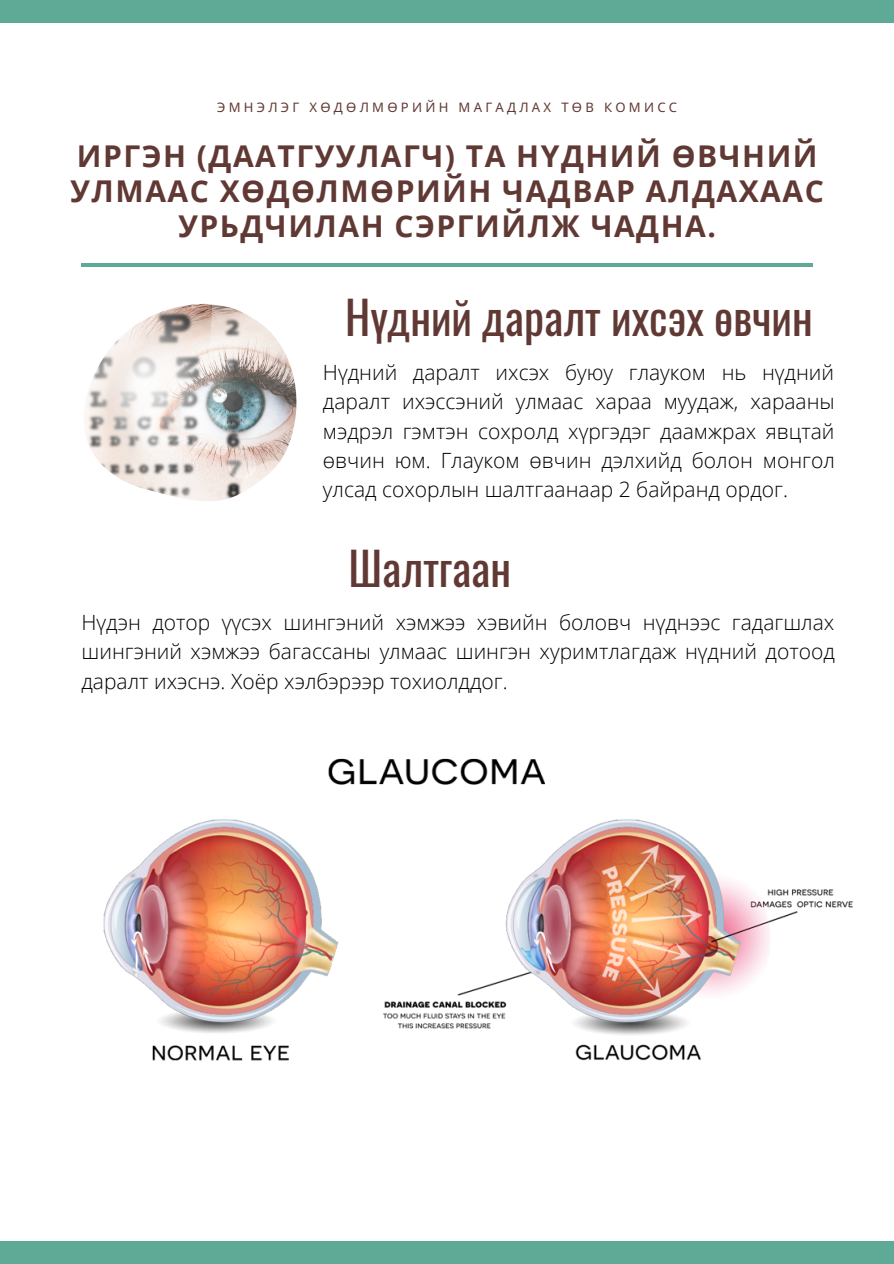
<style>
.page{position:relative;width:894px;height:1264px;background:#fff}
.page>*{position:absolute;margin:0;border:0;box-sizing:border-box;transform-origin:0 0}
.t1{font:45px "Oswald";color:#613934}
.t2{font:700 30px/35px "Open Sans";letter-spacing:.05em;color:#613934;text-align:center}
.t3{font:300 21px/29.2px "Open Sans";color:#000;text-align:justify}
.t4{font:13.05px "Noto Sans";letter-spacing:.25em;color:#613934}
</style>
<div class="page">
<div style="left:0;top:0;width:893px;height:1263px;background:#5faa96"></div>
<div style="left:0;top:23px;width:893px;height:1218px;background:#fff"></div>
<hr style="left:82px;top:263px;width:730px;height:4px;background:#5faa96">
<img style="left:84px;top:304px;width:213px;height:197px">
<img style="left:103px;top:758px;width:750px;height:303px">
<p class="t4" style="left:217px;top:98px;width:461px">ЭМНЭЛЭГ ХӨДӨЛМӨРИЙН МАГАДЛАХ ТӨВ КОМИСС</p>
<h2 class="t2" style="left:70px;top:138px;width:754px">ИРГЭН (ДААТГУУЛАГЧ) ТА НҮДНИЙ ӨВЧНИЙ<br>УЛМААС ХӨДӨЛМӨРИЙН ЧАДВАР АЛДАХААС<br>УРЬДЧИЛАН СЭРГИЙЛЖ ЧАДНА.</h2>
<h1 class="t1" style="left:345px;top:283px;width:469px">Нүдний даралт ихсэх өвчин</h1>
<p class="t3" style="left:323px;top:357px;width:513px">Нүдний даралт ихсэх буюу глауком нь нүдний даралт ихэссэний улмаас хараа муудаж, харааны мэдрэл гэмтэн сохролд хүргэдэг даамжрах явцтай өвчин юм. Глауком өвчин дэлхийд болон монгол улсад coхoрлын шалтгаанаар 2 байранд ордог.</p>
<h1 class="t1" style="left:348px;top:533px;width:164px">Шалтгаан</h1>
<p class="t3" style="left:81px;top:607px;width:754px">Нүдэн дотор үүсэх шингэний хэмжээ хэвийн боловч нүднээс гадагшлах шингэний хэмжээ багассаны улмаас шингэн хуримтлагдаж нүдний дотоод даралт ихэснэ. Хоёр хэлбэрээр тохиолддог.</p>
</div>
